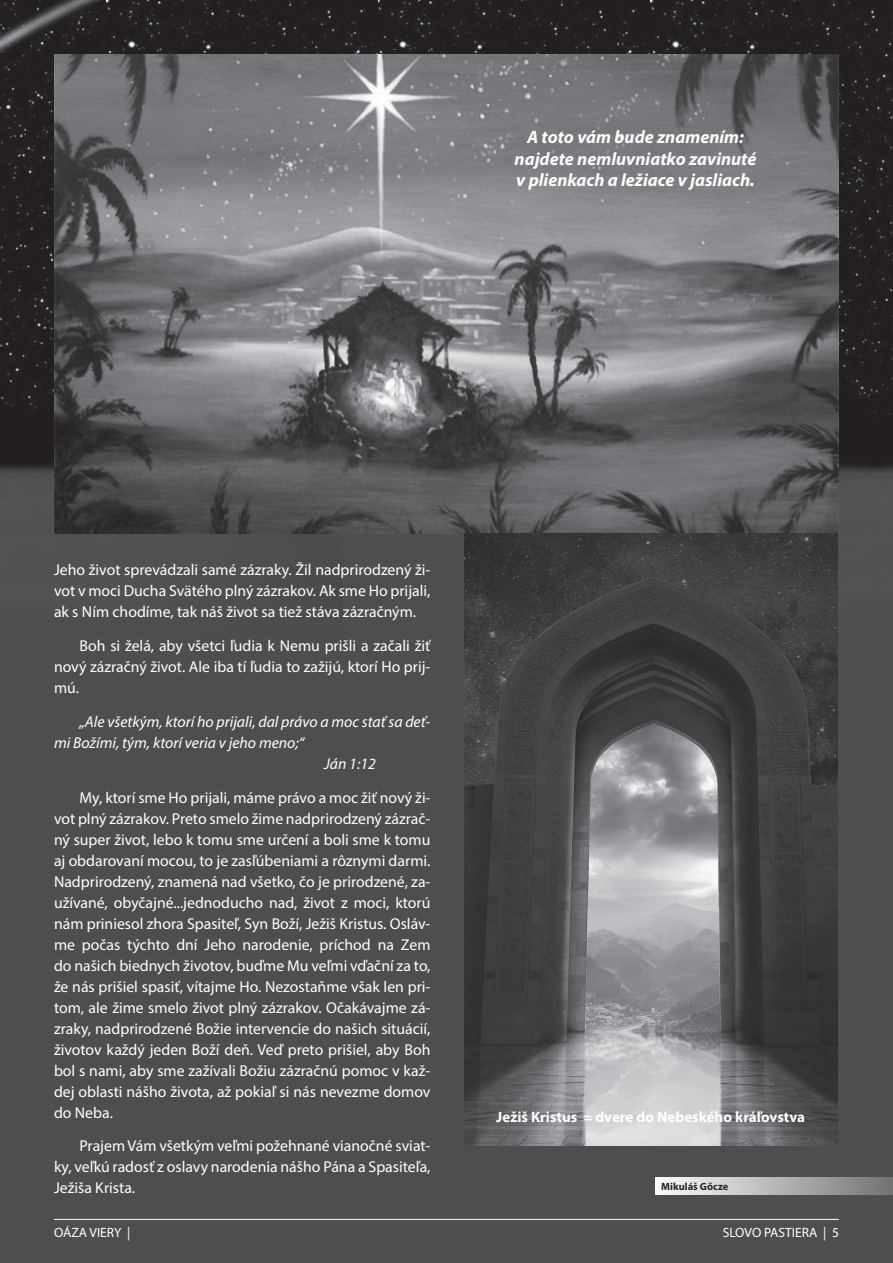
<style>
.page{position:relative;width:893px;height:1263px;background:#4d4e4f}
.page>*{position:absolute;margin:0;border:0;box-sizing:border-box;transform-origin:0 0}
.t1{font:italic 700 18px "Myriad Pro";color:#fff}
.t2{font:15.75px/21px "Myriad Pro";color:#fff;text-align:justify}
.t3{font:italic 15.75px/21px "Myriad Pro";color:#fff}
.t4{font:700 15px "Myriad Pro";color:#fff}
.t5{font:13.5px "Myriad Pro";color:#fff}
.t6{font:700 10.5px "Myriad Pro";color:#231f20}
</style>
<div class="page">
<img style="left:0;top:0;width:107px;height:471px">
<div style="left:107px;top:0;width:271px;height:54px;background:#231f20"></div>
<div style="left:378px;top:0;width:273px;height:54px;background:#231f20"></div>
<img style="left:651px;top:0;width:242px;height:643px">
<hr style="left:54px;top:1219px;width:785px;height:1px;background:#fff">
<div style="left:655px;top:1177px;width:238px;height:17px;background:linear-gradient(to right,#fdfdfd,#727374)"></div>
<img style="left:54px;top:54px;width:785px;height:480px">
<img style="left:464px;top:534px;width:373px;height:611px">
<p class="t1" style="left:527px;top:125px;width:218px">A toto vám bude znamením:</p>
<p class="t1" style="left:515px;top:147px;width:243px">najdete nemluvniatko zavinuté</p>
<p class="t1" style="left:516px;top:169px;width:240px">v plienkach a ležiace v jasliach.</p>
<p class="t2" style="left:54px;top:559px;width:378px">Jeho život sprevádzali samé zázraky. Žil nadprirodzený ži&shy;vot v moci Ducha Svätého plný zázrakov. Ak sme Ho prijali, ak s Ním chodíme, tak náš život sa tiež stáva zázračným.</p>
<p class="t2" style="left:54px;top:635px;width:378px;text-indent:26px">Boh si želá, aby všetci ľudia k Nemu prišli a začali žiť nový zázračný život. Ale iba tí ľudia to zažijú, ktorí Ho prij&shy;mú.</p>
<p class="t3" style="left:54px;top:711px;width:378px;text-indent:26px">„Ale všetkým, ktorí ho prijali, dal právo a moc stať sa deť&shy;mi Božími, tým, ktorí veria v jeho meno;“</p>
<p class="t3" style="left:324px;top:753px;width:53px">Ján 1:12</p>
<p class="t2" style="left:54px;top:786px;width:378px;text-indent:26px">My, ktorí sme Ho prijali, máme právo a moc žiť nový ži&shy;vot plný zázrakov. Preto smelo žime nadprirodzený zázrač&shy;ný super život, lebo k tomu sme určení a boli sme k tomu aj obdarovaní mocou, to je zasľúbeniami a rôznymi darmi.<br>Nadprirodzený, znamená nad všetko, čo je prirodzené, za&shy;užívané, obyčajné...jednoducho nad, život z moci, ktorú nám priniesol zhora Spasiteľ, Syn Boží, Ježiš Kristus. Osláv&shy;me počas týchto dní Jeho narodenie, príchod na Zem do našich biednych životov, buďme Mu veľmi vďační za to, že nás prišiel spasiť, vítajme Ho. Nezostaňme však len pri&shy;tom, ale žime smelo život plný zázrakov. Očakávajme zá&shy;zraky, nadprirodzené Božie intervencie do našich situácií, životov každý jeden Boží deň. Veď preto prišiel, aby Boh bol s nami, aby sme zažívali Božiu zázračnú pomoc v kaž&shy;dej oblasti nášho života, až pokiaľ si nás nevezme domov do Neba.</p>
<p class="t2" style="left:54px;top:1135px;width:378px;text-indent:26px">Prajem Vám všetkým veľmi požehnané vianočné sviat&shy;ky, veľkú radosť z oslavy narodenia nášho Pána a Spasiteľa, Ježiša Krista.</p>
<p class="t4" style="left:496px;top:1107px;width:310px">Ježiš Kristus = dvere do Nebeského kráľovstva</p>
<p class="t6" style="left:661px;top:1179px;width:69px">Mikuláš Gőcze</p>
<p class="t5" style="left:54px;top:1224px;width:78px">OÁZA VIERY |</p>
<p class="t5" style="left:723px;top:1224px;width:118px">SLOVO PASTIERA | 5</p>
</div>
